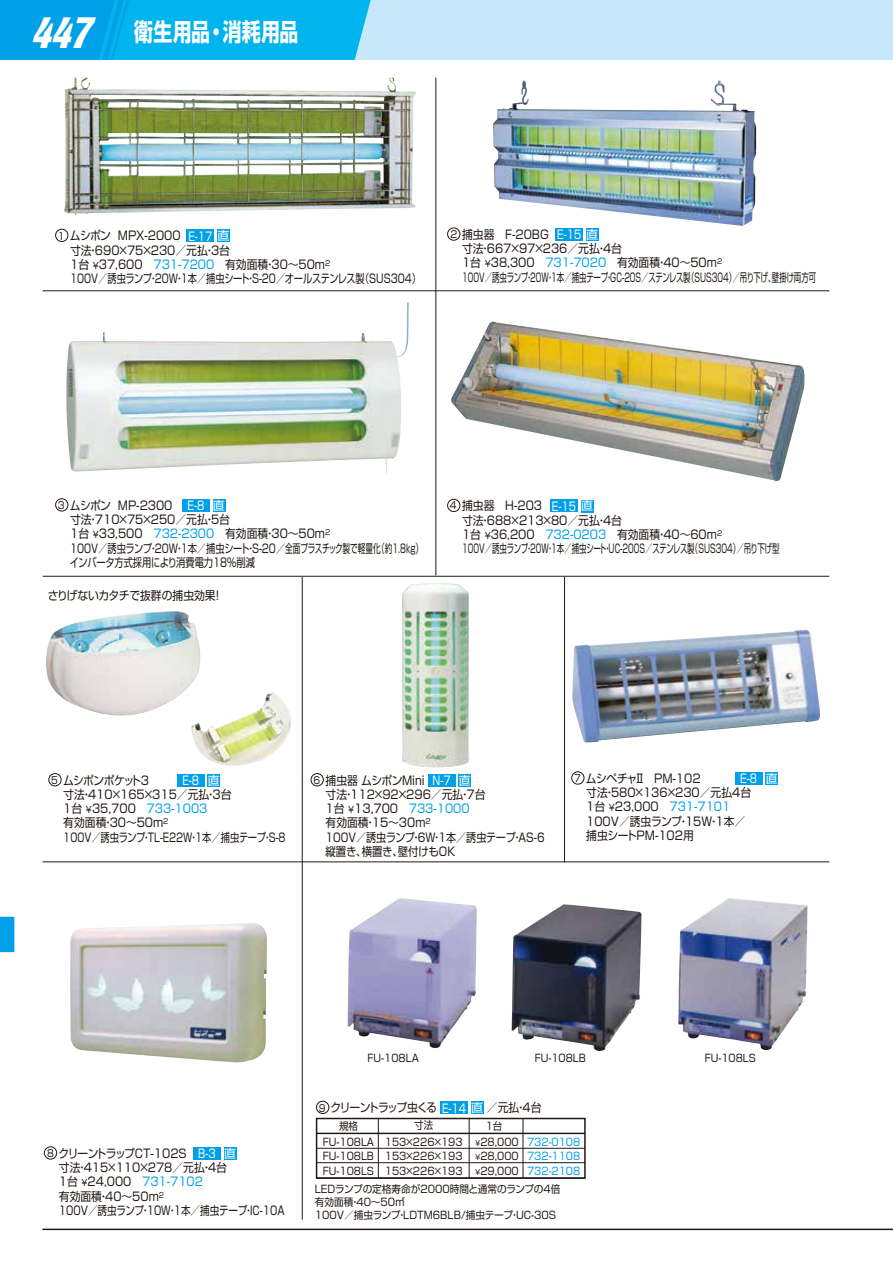
<style>
.page{position:relative;width:893px;height:1263px;background:#fff}
.page>*{position:absolute;margin:0;border:0;box-sizing:border-box;transform-origin:0 0}
.t1{font:700 40.95px "Shin Go Pro";color:#00a0e9;scale:.77 1}
.t2{font:700 24.3px "Shin Go Pro";letter-spacing:.01em;color:#fff;scale:.78 1}
.t3{font:12px/14.2px "Shin Go Pro";color:#221815;scale:.9 1}
.t4{font:12px "Shin Go Pro";color:#fff;scale:.8 1}
.t5{font:12px "Shin Go Pro";letter-spacing:-.085em;color:#221815;scale:.9 1}
.t6{font:10.5px/14.4px "Shin Go Pro";color:#221815;text-align:justify;scale:.9 1}
.t7{font:10.5px/12.6px "Shin Go Pro";color:#221815;scale:.92 1}
.t8{font:10.5px/14.4px "Shin Go Pro";color:#00a0e9;text-align:justify;scale:.9 1}
.t9{font:9.9px "Shin Go Pro";color:#221815;scale:.9 1}
.s1{font-family:"Helvetica Inserat";font-weight:400;font-style:italic;font-size:39px}
.s2{font-size:9px}
.s3{color:#00a0e9}
.s4{font-size:9.9px}
.s5{font-size:7.5px}
</style>
<div class="page">
<img style="left:572px;top:630px;width:248px;height:112px">
<img style="left:191px;top:692px;width:101px;height:74px">
<img style="left:46px;top:611px;width:156px;height:109px">
<img style="left:347px;top:898px;width:130px;height:151px">
<img style="left:512px;top:904px;width:130px;height:147px">
<img style="left:678px;top:898px;width:129px;height:152px">
<img style="left:402px;top:583px;width:67px;height:184px">
<hr style="left:42px;top:1228px;width:851px;height:2px;background:#221815">
<hr style="left:564px;top:577px;width:1px;height:285px;background:#221815">
<img style="left:64px;top:78px;width:352px;height:137px">
<img style="left:70px;top:923px;width:197px;height:139px">
<img style="left:493px;top:81px;width:263px;height:145px">
<hr style="left:43px;top:290px;width:786px;height:1px;background:#221815">
<hr style="left:43px;top:576px;width:786px;height:1px;background:#221815">
<hr style="left:43px;top:862px;width:786px;height:1px;background:#221815">
<hr style="left:436px;top:78px;width:1px;height:497px;background:#221815">
<hr style="left:302px;top:577px;width:1px;height:643px;background:#221815">
<div style="left:55px;top:229px;width:13px;height:13px;border:1px solid #221815;border-radius:50%"></div>
<div style="left:186px;top:230px;width:28px;height:12px;background:#00a0e9"></div>
<div style="left:217px;top:230px;width:13px;height:12px;background:#00a0e9"></div>
<div style="left:55px;top:498px;width:13px;height:13px;border:1px solid #221815;border-radius:50%"></div>
<div style="left:182px;top:499px;width:28px;height:12px;background:#00a0e9"></div>
<div style="left:213px;top:499px;width:12px;height:13px;background:#00a0e9"></div>
<div style="left:44px;top:1146px;width:13px;height:13px;border:1px solid #221815;border-radius:50%"></div>
<div style="left:193px;top:1147px;width:28px;height:12px;background:#00a0e9"></div>
<div style="left:224px;top:1147px;width:12px;height:13px;background:#00a0e9"></div>
<div style="left:571px;top:771px;width:13px;height:13px;border:1px solid #221815;border-radius:50%"></div>
<div style="left:735px;top:772px;width:28px;height:13px;background:#00a0e9"></div>
<div style="left:766px;top:772px;width:12px;height:13px;background:#00a0e9"></div>
<div style="left:447px;top:228px;width:13px;height:12px;border:1px solid #221815;border-radius:50%"></div>
<div style="left:555px;top:229px;width:28px;height:12px;background:#00a0e9"></div>
<div style="left:586px;top:229px;width:12px;height:12px;background:#00a0e9"></div>
<div style="left:447px;top:499px;width:13px;height:13px;border:1px solid #221815;border-radius:50%"></div>
<div style="left:550px;top:500px;width:28px;height:12px;background:#00a0e9"></div>
<div style="left:581px;top:500px;width:12px;height:12px;background:#00a0e9"></div>
<div style="left:49px;top:773px;width:12px;height:13px;border:1px solid #221815;border-radius:50%"></div>
<div style="left:177px;top:774px;width:28px;height:12px;background:#00a0e9"></div>
<div style="left:208px;top:774px;width:12px;height:12px;background:#00a0e9"></div>
<div style="left:311px;top:773px;width:13px;height:13px;border:1px solid #221815;border-radius:50%"></div>
<div style="left:428px;top:774px;width:28px;height:12px;background:#00a0e9"></div>
<div style="left:459px;top:774px;width:12px;height:12px;background:#00a0e9"></div>
<div style="left:316px;top:1101px;width:13px;height:13px;border:1px solid #221815;border-radius:50%"></div>
<div style="left:440px;top:1102px;width:28px;height:12px;background:#00a0e9"></div>
<div style="left:471px;top:1102px;width:12px;height:12px;background:#00a0e9"></div>
<hr style="left:378px;top:1118px;width:1px;height:60px;background:#221815">
<hr style="left:523px;top:1118px;width:1px;height:60px;background:#221815">
<div style="left:316px;top:1118px;width:270px;height:61px;border:2px solid #221815"></div>
<hr style="left:317px;top:1133px;width:268px;height:1px;background:#221815">
<hr style="left:317px;top:1162px;width:268px;height:1px;background:#221815">
<hr style="left:317px;top:1148px;width:268px;height:1px;background:#221815">
<hr style="left:469px;top:1118px;width:1px;height:60px;background:#221815">
<hr style="left:317px;top:1178px;width:268px;height:1px;background:#221815">
<div style="left:0;top:0;width:893px;height:60px;background:#c7e8fa"></div>
<svg style="left:0;top:0;width:371px;height:60px;background:#04afec"></svg>
<img style="left:66px;top:302px;width:343px;height:171px">
<img style="left:451px;top:321px;width:353px;height:160px">
<h2 class="t2" style="left:31px;top:13px;width:345px"><span class="s1">447</span> 衛生用品・消耗用品</h2>
<p class="t3" style="left:70px;top:227px;width:392px">ムシポン MPX-2000<br>寸法・690×75×230／元払・3台<br>1台 <span class="s2">￥</span>37,600 <span class="s3">731-7200　</span>有効面積・30～50ｍ<sup>2<br></sup>100V／誘虫ランプ・20W・1本／捕虫シート・S-20／オールステンレス製（SUS304）</p>
<p class="t9" style="left:58px;top:228px;width:9px">1</p>
<p class="t4" style="left:188px;top:226px;width:53px">E-17 直</p>
<p class="t3" style="left:462px;top:226px;width:395px">捕虫器　F-20BG<br>寸法・667×97×236／元払・4台<br>1台 <span class="s2">￥</span>38,300 <span class="s3">731-7020　</span>有効面積・40～50ｍ<sup>2<br></sup>100V／誘虫ランプ・20W・1本／捕虫テープ・GC-20S／ステンレス製（SUS304）／吊り下げ、壁掛け両方可</p>
<p class="t9" style="left:450px;top:226px;width:9px">2</p>
<p class="t4" style="left:557px;top:225px;width:53px">E-15 直</p>
<p class="t3" style="left:70px;top:497px;width:394px">ムシポン MP-2300<br>寸法・710×75×250／元払・5台<br>1台 <span class="s2">￥</span>33,500 <span class="s3">732-2300　</span>有効面積・30～50ｍ<sup>2<br></sup>100V／誘虫ランプ・20W・1本／捕虫シート・S-20／全面プラスチック製で軽量化（約1.8ｋｇ）インバータ方式採用により消費電力18％削減</p>
<p class="t9" style="left:58px;top:497px;width:9px">3</p>
<p class="t4" style="left:187px;top:496px;width:48px">E-8 直</p>
<p class="t3" style="left:48px;top:587px;width:196px">さりげないカタチで抜群の捕虫効果！</p>
<p class="t3" style="left:462px;top:497px;width:354px">捕虫器　H-203<br>寸法・688×213×80／元払・4台<br>1台 <span class="s2">￥</span>36,200 <span class="s3">732-0203　</span>有効面積・40～60ｍ<sup>2<br></sup>100V／誘虫ランプ・20W・1本／捕虫シート・UC-200S／ステンレス製（SUS304）／吊り下げ型</p>
<p class="t9" style="left:450px;top:497px;width:9px">4</p>
<p class="t4" style="left:552px;top:496px;width:53px">E-15 直</p>
<h1 class="t1" style="left:-14px;top:902px;width:42px">■</h1>
<p class="t3" style="left:63px;top:771px;width:249px">ムシポンポケット3<br>寸法・410×165×315／元払・3台<br>1台 <span class="s2">￥</span>35,700 <span class="s3">733-1003<br></span>有効面積・30～50ｍ<sup>2<br></sup>100V／誘虫ランプ・TL-E22W・1本／捕虫テープ・S-8</p>
<p class="t9" style="left:51px;top:772px;width:9px">5</p>
<p class="t4" style="left:182px;top:770px;width:48px">E-8 直</p>
<p class="t3" style="left:326px;top:771px;width:245px">捕虫器 ムシポンMini<br>寸法・112×92×296／元払・7台<br>1台 <span class="s2">￥</span>13,700 <span class="s3">733-1000<br></span>有効面積・15～30ｍ<sup>2<br></sup>100V／誘虫ランプ・6W・1本／誘虫テープ・AS-6縦置き、横置き、壁付けもOK</p>
<p class="t9" style="left:313px;top:772px;width:9px">6</p>
<p class="t4" style="left:433px;top:770px;width:49px">N-7 直</p>
<p class="t9" style="left:574px;top:770px;width:9px">7</p>
<p class="t4" style="left:740px;top:769px;width:48px">E-8 直</p>
<p class="t3" style="left:586px;top:770px;width:185px">ムシペチャⅡ　PM-102<br>寸法・580×136×230／元払4台<br>1台 <span class="s2">￥</span>23,000　<span class="s3">731-7101<br></span>100V／誘虫ランプ・15W・1本／捕虫シートPM-102用</p>
<p class="t3" style="left:58px;top:1145px;width:253px">クリーントラップCT-102S<br>寸法・415×110×278／元払・4台<br>1台 <span class="s2">￥</span>24,000 <span class="s3">731-7102<br></span>有効面積・40～50ｍ<sup>2<br></sup>100V／誘虫ランプ・10W・1本／捕虫テープ・IC-10A</p>
<p class="t9" style="left:47px;top:1145px;width:9px">8</p>
<p class="t4" style="left:198px;top:1144px;width:49px">B-3 直</p>
<p class="t6" style="left:368px;top:1049px;width:58px">FU-108LA</p>
<p class="t6" style="left:535px;top:1049px;width:58px">FU-108LB</p>
<p class="t6" style="left:705px;top:1049px;width:58px">FU-108LS</p>
<p class="t5" style="left:319px;top:1098px;width:249px"><span class="s4">9</span> クリーントラップ虫くる　　　　 ／元払・4台</p>
<p class="t4" style="left:442px;top:1098px;width:53px">E-14 直</p>
<p class="t6" style="left:385px;top:1116px;width:88px;line-height:16.5px;text-align:center">寸法<br>153×226×193</p>
<p class="t6" style="left:385px;top:1148px;width:88px">153×226×193<br>153×226×193</p>
<p class="t7" style="left:315px;top:1182px;width:269px">LEDランプの定格寿命が2000時間と通常のランプの4倍有効面積・40～50㎡<br>100V／捕虫ランプ・LDTM6BLB/捕虫テープ・UC-30S</p>
<p class="t6" style="left:339px;top:1117px;width:23px">規格</p>
<p class="t6" style="left:486px;top:1117px;width:20px">1台</p>
<p class="t6" style="left:323px;top:1133px;width:58px">FU-108LA FU-108LB FU-108LS</p>
<p class="t6" style="left:474px;top:1133px;width:51px"><span class="s5">￥</span>28,000<span class="s5">￥</span>28,000<span class="s5">￥</span>29,000</p>
<p class="t8" style="left:527px;top:1133px;width:61px">732-0108<br>732-1108<br>732-2108</p>
</div>
